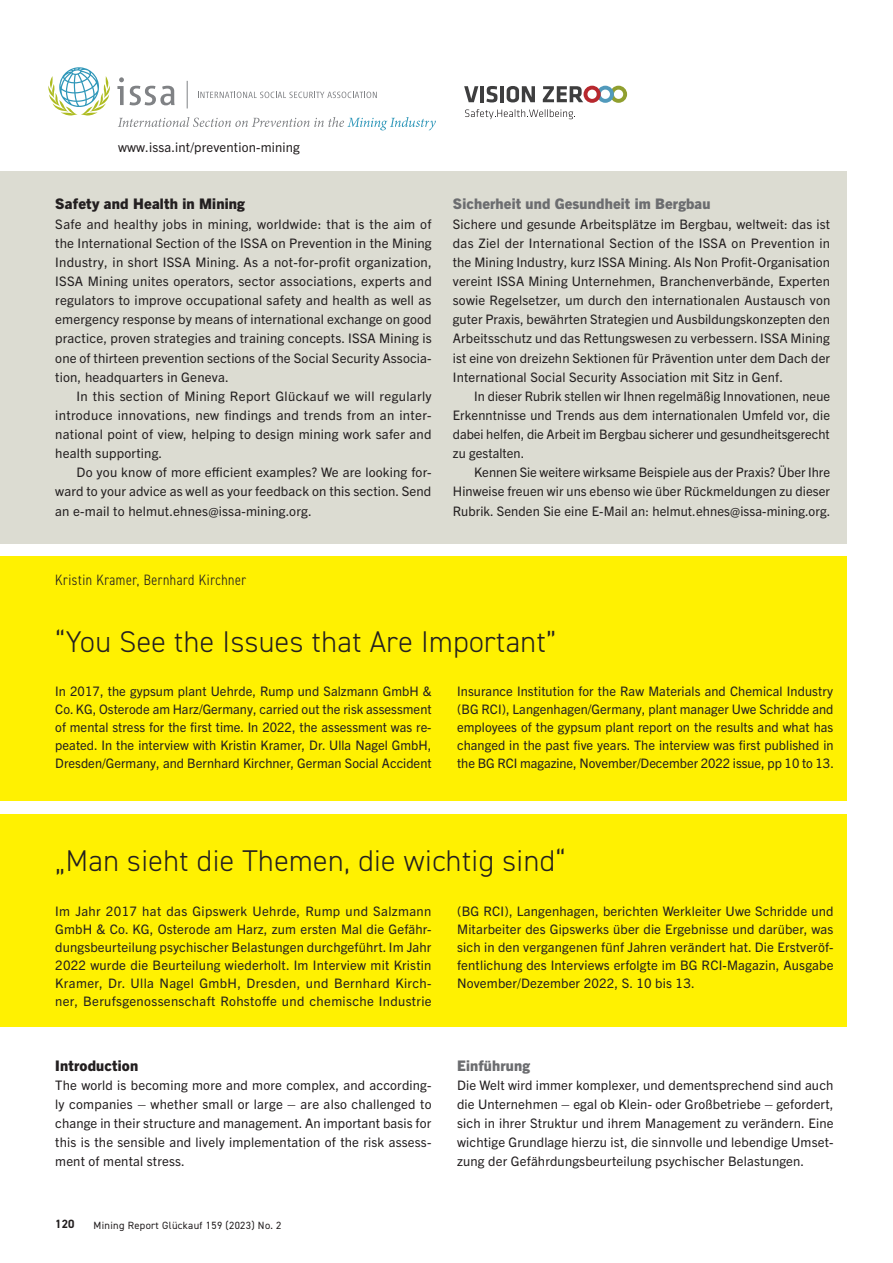
<style>
.page{position:relative;width:893px;height:1263px;background:#fff}
.page>*{position:absolute;margin:0;border:0;box-sizing:border-box;transform-origin:0 0}
.t1{font:300 30px "DIN2014";letter-spacing:.015em;color:#231f20}
.t2{font:300 condensed 15px "DIN2014";letter-spacing:.035em;color:#231f20}
.t3{font:800 14.7px "Trade Gothic Next LT Pro";letter-spacing:.01em;color:#6c6d70}
.t4{font:800 14.7px "Trade Gothic Next LT Pro";letter-spacing:.01em;color:#231f20}
.t5{font:13.2px/19.2px "Trade Gothic Next LT Pro";letter-spacing:.01em;color:#231f20;text-align:justify}
.t6{font:700 12px "DIN2014";color:#231f20}
.t7{font:10.5px "DIN2014";letter-spacing:.03em;color:#231f20}
</style>
<div class="page">
<div style="left:0;top:171px;width:846px;height:372px;background:#dcdcd2"></div>
<div style="left:0;top:556px;width:846px;height:471px;background:#fff101"></div>
<div style="left:0;top:801px;width:863px;height:13px;background:#fff"></div>
<svg style="left:464px;top:86px;width:14px;height:16px"></svg>
<hr style="left:480px;top:86px;width:4px;height:16px;background:#3e3e3f">
<svg style="left:486px;top:86px;width:11px;height:16px"></svg>
<hr style="left:500px;top:86px;width:4px;height:16px;background:#3e3e3f">
<svg style="left:507px;top:86px;width:28px;height:16px"></svg>
<svg style="left:543px;top:86px;width:84px;height:17px"></svg>
<svg style="left:465px;top:109px;width:110px;height:10px"></svg>
<svg style="left:118px;top:117px;width:318px;height:13px"></svg>
<svg style="left:198px;top:92px;width:179px;height:6px"></svg>
<svg style="left:187px;top:81px;width:1px;height:27px"></svg>
<svg style="left:48px;top:67px;width:62px;height:49px"></svg>
<svg style="left:117px;top:77px;width:58px;height:28px"></svg>
<p class="t5" style="left:118px;top:137px;width:183px">www.issa.int/prevention-mining</p>
<p class="t4" style="left:55px;top:194px;width:191px">Safety and Health in Mining</p>
<p class="t5" style="left:55px;top:213px;width:378px">Safe and healthy jobs in mining, worldwide: that is the aim of the International Section of the ISSA on Prevention in the Mining Industry, in short ISSA Mining. As a not-for-profit organization, ISSA Mining unites operators, sector associations, experts and regulators to improve occupational safety and health as well as emergency response by means of international exchange on good practice, proven strategies and training concepts. ISSA Mining is one of thirteen prevention sections of the Social Security Associa&shy;tion, headquarters in Geneva.</p>
<p class="t5" style="left:55px;top:385px;width:378px;text-indent:21px">In this section of Mining Report Glückauf we will regularly introduce innovations, new findings and trends from an inter&shy;national point of view, helping to design mining work safer and health supporting.</p>
<p class="t5" style="left:55px;top:462px;width:378px;text-indent:21px">Do you know of more efficient examples? We are looking for&shy;ward to your advice as well as your feedback on this section. Send an e-mail to helmut.ehnes@issa-mining.org.</p>
<p class="t3" style="left:453px;top:194px;width:259px">Sicherheit und Gesundheit im Bergbau</p>
<p class="t5" style="left:453px;top:213px;width:379px">Sichere und gesunde Arbeitsplätze im Bergbau, weltweit: das ist das Ziel der International Section of the ISSA on Prevention in the Mining Industry, kurz ISSA Mining. Als Non Profit-Organisation vereint ISSA Mining Unternehmen, Branchenverbände, Experten sowie Regelsetzer, um durch den internationalen Austausch von guter Praxis, bewährten Strategien und Ausbildungskonzepten den Arbeitsschutz und das Rettungswesen zu verbessern. ISSA Mining ist eine von dreizehn Sektionen für Prävention unter dem Dach der International Social Security Association mit Sitz in Genf.</p>
<p class="t5" style="left:453px;top:385px;width:379px;text-indent:21px">In dieser Rubrik stellen wir Ihnen regelmäßig Innovationen, neue Erkenntnisse und Trends aus dem internationalen Umfeld vor, die dabei helfen, die Arbeit im Bergbau sicherer und gesundheitsgerecht zu gestalten.</p>
<p class="t5" style="left:453px;top:462px;width:379px;text-indent:21px">Kennen Sie weitere wirksame Beispiele aus der Praxis? Über Ihre Hinweise freuen wir uns ebenso wie über Rückmeldungen zu dieser Rubrik. Senden Sie eine E-Mail an: helmut.ehnes@issa-mining.org.</p>
<p class="t2" style="left:55px;top:571px;width:192px">Kristin Kramer, Bernhard Kirchner</p>
<h1 class="t1" style="left:55px;top:623px;width:502px">“You See the Issues that Are Important”</h1>
<p class="t5" style="left:55px;top:681px;width:378px;line-height:18px">In 2017, the gypsum plant Uehrde, Rump und Salzmann GmbH &amp; Co. KG, Osterode am Harz/Germany, carried out the risk assessment of mental stress for the first time. In 2022, the assessment was re&shy;peated. In the interview with Kristin Kramer, Dr. Ulla Nagel GmbH, Dresden/Germany, and Bernhard Kirchner, German Social Accident</p>
<p class="t5" style="left:457px;top:681px;width:378px;line-height:18px">Insurance Institution for the Raw Materials and Chemical Industry (BG RCI), Langenhagen/Germany, plant manager Uwe Schridde and employees of the gypsum plant report on the results and what has changed in the past five years. The interview was first published in the BG RCI magazine, November/December 2022 issue, pp 10 to 13.</p>
<h1 class="t1" style="left:55px;top:843px;width:512px">„Man sieht die Themen, die wichtig sind“</h1>
<p class="t5" style="left:55px;top:901px;width:378px;line-height:18px">Im Jahr 2017 hat das Gipswerk Uehrde, Rump und Salzmann GmbH &amp; Co. KG, Osterode am Harz, zum ersten Mal die Gefähr&shy;dungsbeurteilung psychischer Belastungen durchgeführt. Im Jahr 2022 wurde die Beurteilung wiederholt. Im Interview mit Kristin Kramer, Dr. Ulla Nagel GmbH, Dresden, und Bernhard Kirch&shy;ner, Berufsgenossenschaft Rohstoffe und chemische Industrie</p>
<p class="t5" style="left:457px;top:901px;width:378px;line-height:18px">(BG RCI), Langenhagen, berichten Werkleiter Uwe Schridde und Mitarbeiter des Gipswerks über die Ergebnisse und darüber, was sich in den vergangenen fünf Jahren verändert hat. Die Erstveröf&shy;fentlichung des Interviews erfolgte im BG RCI-Magazin, Ausgabe November/Dezember 2022, S. 10 bis 13.</p>
<p class="t4" style="left:55px;top:1055px;width:84px">Introduction</p>
<p class="t5" style="left:55px;top:1074px;width:378px">The world is becoming more and more complex, and according&shy;ly companies – whether small or large – are also challenged to change in their structure and management. An important basis for this is the sensible and lively implementation of the risk assess&shy;ment of mental stress.</p>
<p class="t6" style="left:55px;top:1216px;width:21px">120</p>
<p class="t7" style="left:94px;top:1218px;width:189px">Mining Report Glückauf 159 (2023) No. 2</p>
<p class="t3" style="left:457px;top:1055px;width:74px">Einführung</p>
<p class="t5" style="left:457px;top:1074px;width:378px">Die Welt wird immer komplexer, und dementsprechend sind auch die Unternehmen – egal ob Klein- oder Großbetriebe – gefordert, sich in ihrer Struktur und ihrem Management zu verändern. Eine wichtige Grundlage hierzu ist, die sinnvolle und lebendige Umset&shy;zung der Gefährdungsbeurteilung psychischer Belastungen.</p>
</div>
